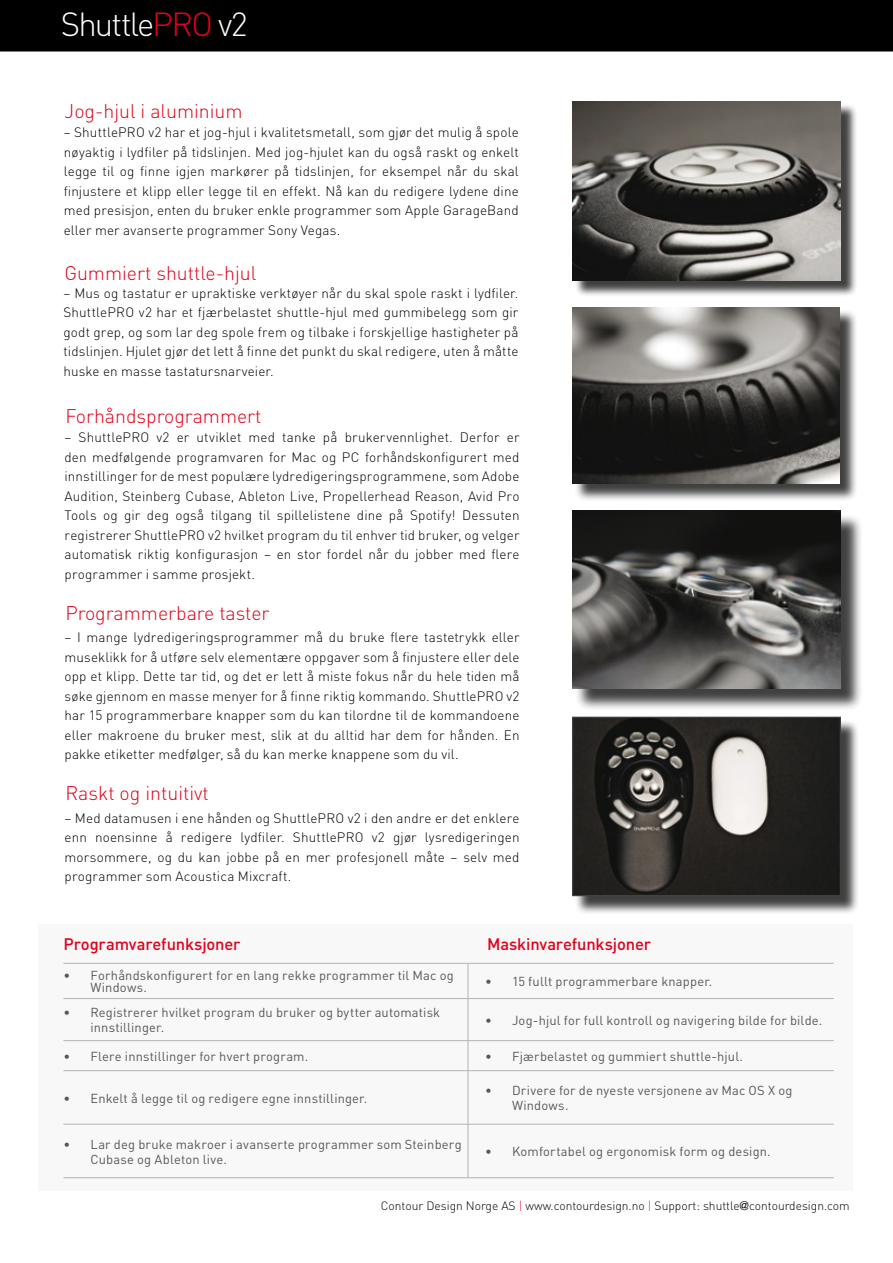
<style>
.page{position:relative;width:893px;height:1263px;background:#fff}
.page>*{position:absolute;margin:0;border:0;box-sizing:border-box;transform-origin:0 0}
.t1{font:300 33px "DIN";letter-spacing:-.055em;color:#fff}
.t2{font:300 19.5px "DIN";color:#e2001a}
.t3{font:500 16.5px "DIN";letter-spacing:-.01em;color:#e2001a}
.t4{font:300 13.5px/19.5px "DIN";letter-spacing:.01em;color:#000;text-align:justify}
.t5{font:12.9px/15px "DIN";letter-spacing:.015em;color:#58585a}
.t6{font:300 12px "DIN";color:#000}
.s1{color:#e2001a}
.s2{color:#010000}
.s3{color:#ff0013}
.s4{font-family:"Helvetica"}
</style>
<div class="page">
<div style="left:38px;top:924px;width:814px;height:267px;background:#f8f8f8"></div>
<svg style="left:63px;top:962px;width:771px;height:215px"></svg>
<hr style="left:63px;top:963px;width:405px;height:1px;background:#b1b3b4">
<hr style="left:468px;top:963px;width:366px;height:1px;background:#b1b3b4">
<hr style="left:63px;top:998px;width:405px;height:1px;background:#b1b3b4">
<hr style="left:468px;top:998px;width:366px;height:1px;background:#b1b3b4">
<hr style="left:63px;top:1040px;width:405px;height:1px;background:#b1b3b4">
<hr style="left:468px;top:1040px;width:366px;height:1px;background:#b1b3b4">
<hr style="left:63px;top:1070px;width:405px;height:1px;background:#b1b3b4">
<hr style="left:468px;top:1070px;width:366px;height:1px;background:#b1b3b4">
<hr style="left:63px;top:1124px;width:405px;height:1px;background:#b1b3b4">
<hr style="left:468px;top:1124px;width:366px;height:1px;background:#b1b3b4">
<hr style="left:63px;top:1177px;width:405px;height:1px;background:#b1b3b4">
<hr style="left:468px;top:1177px;width:366px;height:1px;background:#b1b3b4">
<hr style="left:468px;top:963px;width:1px;height:35px;background:#b1b3b4">
<hr style="left:468px;top:999px;width:1px;height:41px;background:#b1b3b4">
<svg style="left:468px;top:1041px;width:1px;height:29px"></svg>
<hr style="left:468px;top:1071px;width:1px;height:53px;background:#b1b3b4">
<hr style="left:468px;top:1124px;width:1px;height:53px;background:#b1b3b4">
<div style="left:0;top:0;width:893px;height:52px;background:#000"></div>
<div style="left:574px;top:104px;width:283px;height:193px;background:#000;opacity:.75"></div>
<img style="left:572px;top:101px;width:269px;height:179px">
<div style="left:574px;top:309px;width:284px;height:193px;background:#000;opacity:.75"></div>
<img style="left:572px;top:307px;width:267px;height:177px">
<div style="left:575px;top:513px;width:288px;height:198px;background:#000;opacity:.75"></div>
<img style="left:572px;top:510px;width:269px;height:179px">
<div style="left:574px;top:719px;width:285px;height:196px;background:#000;opacity:.75"></div>
<img style="left:574px;top:719px;width:265px;height:175px">
<div style="left:572px;top:717px;width:269px;height:179px;border:1px solid #444"></div>
<h1 class="t1" style="left:61px;top:4px;width:188px">Shuttle<span class="s1">PRO</span> v2</h1>
<h2 class="t2" style="left:65px;top:99px;width:180px">Jog-hjul i aluminium</h2>
<p class="t4" style="left:64px;top:123px;width:456px">– ShuttlePRO v2 har et jog-hjul i kvalitetsmetall, som gjør det mulig å spole nøyaktig i lydfiler på tidslinjen. Med jog-hjulet kan du også raskt og enkelt legge til og finne igjen markører på tidslinjen, for eksempel når du skal finjustere et klipp eller legge til en effekt. Nå kan du redigere lydene dine med presisjon, enten du bruker enkle programmer som Apple GarageBand eller mer avanserte programmer Sony Vegas.</p>
<h2 class="t2" style="left:64px;top:260px;width:193px">Gummiert shuttle-hjul</h2>
<p class="t4" style="left:63px;top:283px;width:456px">– Mus og tastatur er upraktiske verktøyer når du skal spole raskt i lydfiler.<br>ShuttlePRO v2 har et fjærbelastet shuttle-hjul med gummibelegg som gir godt grep, og som lar deg spole frem og tilbake i forskjellige hastigheter på tidslinjen. Hjulet gjør det lett å finne det punkt du skal redigere, uten å måtte huske en masse tastatursnarveier.</p>
<h2 class="t2" style="left:65px;top:404px;width:198px">Forhåndsprogrammert</h2>
<p class="t4" style="left:65px;top:427px;width:456px">– ShuttlePRO v2 er utviklet med tanke på brukervennlighet. Derfor er den medfølgende programvaren for Mac og PC forhåndskonfigurert med innstillinger for de mest populære lydredigeringsprogrammene, som Adobe Audition, Steinberg Cubase, Ableton Live, Propellerhead Reason, Avid Pro Tools og gir deg også tilgang til spillelistene dine på Spotify! Dessuten registrerer ShuttlePRO v2 hvilket program du til enhver tid bruker, og velger automatisk riktig konfigurasjon – en stor fordel når du jobber med flere programmer i samme prosjekt.</p>
<h2 class="t2" style="left:65px;top:601px;width:206px">Programmerbare taster</h2>
<p class="t4" style="left:65px;top:627px;width:456px">– I mange lydredigeringsprogrammer må du bruke flere tastetrykk eller museklikk for å utføre selv elementære oppgaver som å finjustere eller dele opp et klipp. Dette tar tid, og det er lett å miste fokus når du hele tiden må søke gjennom en masse menyer for å finne riktig kommando. ShuttlePRO v2 har 15 programmerbare knapper som du kan tilordne til de kommandoene eller makroene du bruker mest, slik at du alltid har dem for hånden. En pakke etiketter medfølger, så du kan merke knappene som du vil.</p>
<h2 class="t2" style="left:65px;top:781px;width:145px">Raskt og intuitivt</h2>
<p class="t4" style="left:65px;top:808px;width:457px">– Med datamusen i ene hånden og ShuttlePRO v2 i den andre er det enklere enn noensinne å redigere lydfiler. ShuttlePRO v2 gjør lysredigeringen morsommere, og du kan jobbe på en mer profesjonell måte – selv med programmer som Acoustica Mixcraft.</p>
<p class="t3" style="left:63px;top:934px;width:179px">Programvarefunksjoner</p>
<p class="t3" style="left:487px;top:934px;width:165px">Maskinvarefunksjoner</p>
<p class="t5" style="left:90px;top:969px;width:365px;line-height:12px;text-indent:-27px">• Forhåndskonfigurert for en lang rekke programmer til Mac og<br>Windows.</p>
<p class="t5" style="left:485px;top:973px;width:229px">• 15 fullt programmerbare knapper.</p>
<p class="t5" style="left:90px;top:1005px;width:351px;text-indent:-27px">• Registrerer hvilket program du bruker og bytter automatisk innstillinger.</p>
<p class="t5" style="left:485px;top:1012px;width:339px">• Jog-hjul for full kontroll og navigering bilde for bilde.</p>
<p class="t5" style="left:63px;top:1048px;width:246px">• Flere innstillinger for hvert program.</p>
<p class="t5" style="left:485px;top:1048px;width:259px">• Fjærbelastet og gummiert shuttle-hjul.</p>
<p class="t5" style="left:63px;top:1090px;width:305px">• Enkelt å legge til og redigere egne innstillinger.</p>
<p class="t5" style="left:512px;top:1082px;width:282px;text-indent:-27px">• Drivere for de nyeste versjonene av Mac OS X og<br>Windows.</p>
<p class="t5" style="left:90px;top:1136px;width:373px;text-indent:-27px">• Lar deg bruke makroer i avanserte programmer som Steinberg<br>Cubase og Ableton live.</p>
<p class="t5" style="left:485px;top:1144px;width:287px">• Komfortabel og ergonomisk form og design.</p>
<p class="t6" style="left:381px;top:1198px;width:470px"><span class="s2">Contour Design Norge AS</span> <span class="s3">|</span> www.contourdesign.no <span class="s3">|</span> Support: shuttle<span class="s4">@</span>contourdesign.com</p>
</div>
